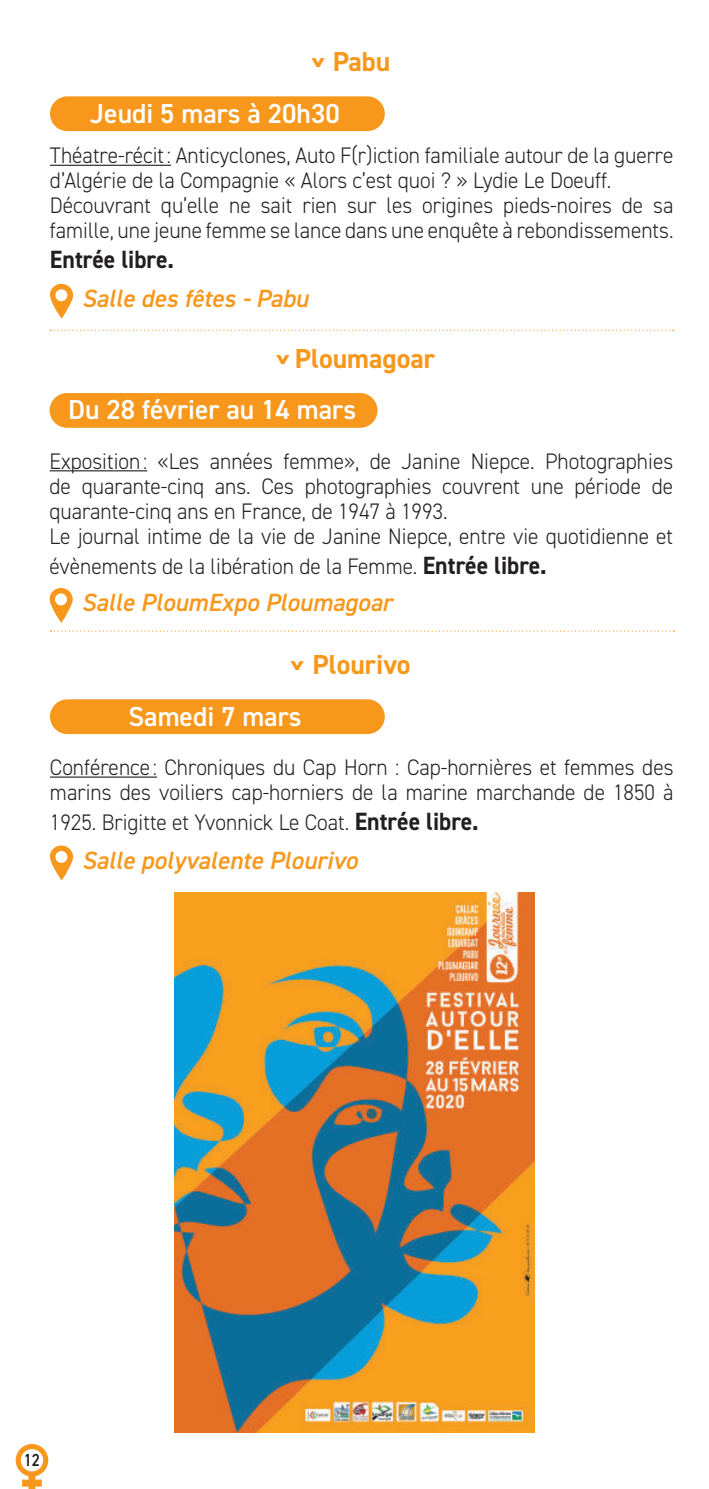
<style>
.page{position:relative;width:709px;height:1489px;background:#fff}
.page>*{position:absolute;margin:0;border:0;box-sizing:border-box;transform-origin:0 0}
.t1{font:600 27.5px "DIN2014";color:#fff}
.t2{font:700 27.5px "DIN2014";color:#f7981d}
.t3{font:italic 600 25px "DIN2014";color:#f7981d}
.t4{font:700 25px "DIN2014";color:#231f20;scale:.95 1}
.t5{font:300 22.5px/25px "DIN2014";color:#231f20;scale:.95 1}
.t6{font:600 17.5px "DIN2014";color:#231f20;scale:.89 1}
.s1{font-weight:700;font-size:25px}
</style>
<div class="page">
<svg style="left:16px;top:1444px;width:32px;height:44px"></svg>
<div style="left:50px;top:699px;width:335px;height:35px;background:#f7981d;border-radius:17px"></div>
<hr style="left:50px;top:776px;width:107px;height:1px;background:#231f20">
<svg style="left:50px;top:845px;width:24px;height:35px"></svg>
<div style="left:50px;top:96px;width:335px;height:35px;background:#f7981d;border-radius:17px"></div>
<hr style="left:50px;top:165px;width:121px;height:1px;background:#231f20">
<svg style="left:50px;top:283px;width:24px;height:36px"></svg>
<div style="left:50px;top:393px;width:327px;height:35px;background:#f7981d;border-radius:17px"></div>
<hr style="left:50px;top:470px;width:97px;height:1px;background:#231f20">
<svg style="left:50px;top:588px;width:23px;height:35px"></svg>
<svg style="left:51px;top:630px;width:623px;height:1px"></svg>
<img style="left:174px;top:892px;width:360px;height:540px">
<svg style="left:50px;top:329px;width:624px;height:2px"></svg>
<p class="t2" style="left:333px;top:47px;width:59px">Pabu</p>
<p class="t2" style="left:333px;top:55px;width:16px;rotate:90deg">&gt;</p>
<p class="t1" style="left:90px;top:103px;width:251px">Jeudi 5 mars à 20h30</p>
<p class="t5" style="left:50px;top:143px;width:658px">Théatre-récit : Anticyclones, Auto F(r)iction familiale autour de la guerre d’Algérie de la Compagnie « Alors c’est quoi ? » Lydie Le Doeuff.<br>Découvrant qu’elle ne sait rien sur les origines pieds-noires de sa famille, une jeune femme se lance dans une enquête à rebondissements.</p>
<p class="t4" style="left:50px;top:246px;width:132px">Entrée libre.</p>
<p class="t3" style="left:82px;top:286px;width:228px">Salle des fêtes - Pabu</p>
<p class="t2" style="left:295px;top:344px;width:142px">Ploumagoar</p>
<p class="t2" style="left:297px;top:352px;width:16px;rotate:90deg">&gt;</p>
<p class="t1" style="left:68px;top:399px;width:289px">Du 28 février au 14 mars</p>
<p class="t5" style="left:50px;top:448px;width:658px">Exposition : «Les années femme», de Janine Niepce. Photographies de quarante-cinq ans. Ces photographies couvrent une période de quarante-cinq ans en France, de 1947 à 1993.<br>Le journal intime de la vie de Janine Niepce, entre vie quotidienne et</p>
<p class="t5" style="left:50px;top:553px;width:525px">évènements de la libération de la Femme. <span class="s1">Entrée libre.</span></p>
<p class="t3" style="left:81px;top:590px;width:312px">Salle PloumExpo Ploumagoar</p>
<p class="t2" style="left:312px;top:650px;width:99px">Plourivo</p>
<p class="t2" style="left:312px;top:657px;width:16px;rotate:90deg">&gt;</p>
<p class="t1" style="left:128px;top:705px;width:175px">Samedi 7 mars</p>
<p class="t5" style="left:50px;top:754px;width:658px">Conférence : Chroniques du Cap Horn : Cap-hornières et femmes des marins des voiliers cap-horniers de la marine marchande de 1850 à</p>
<p class="t5" style="left:50px;top:809px;width:453px">1925. Brigitte et Yvonnick Le Coat. <span class="s1">Entrée libre.</span></p>
<p class="t3" style="left:82px;top:848px;width:277px">Salle polyvalente Plourivo</p>
<p class="t6" style="left:24px;top:1453px;width:20px">12</p>
</div>
